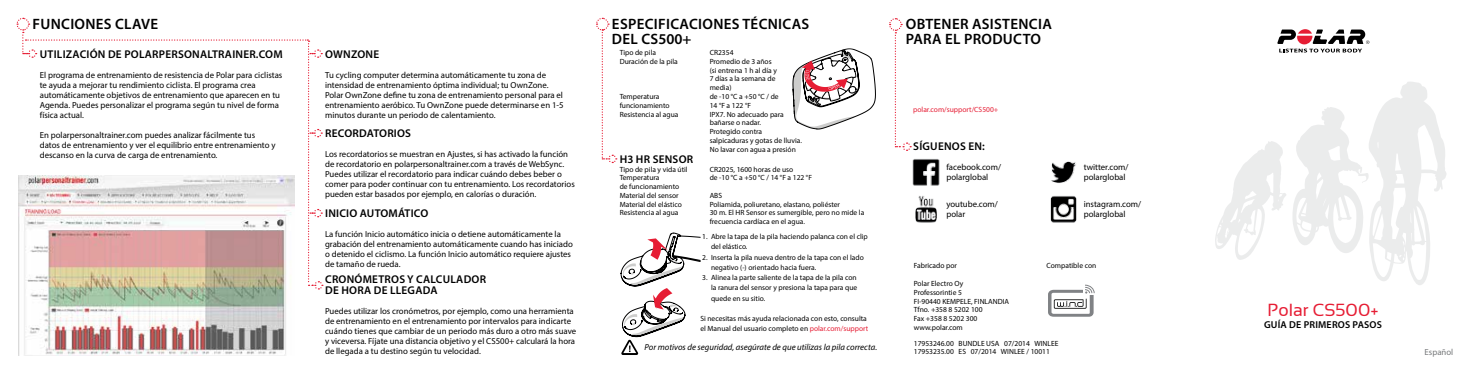
<style>
.page{position:relative;width:1471px;height:373px;background:#fff}
.page>*{position:absolute;margin:0;border:0;box-sizing:border-box;transform-origin:0 0}
.t1{font:17.5px "Sansation";color:#e61d34}
.t2{font:600 15px/15px "Myriad Pro";letter-spacing:.02em;color:#000}
.t3{font:600 11.25px/11.2px "Myriad Pro";letter-spacing:.02em;color:#000}
.t4{font:600 10px "Myriad Pro";letter-spacing:.02em;color:#000}
.t5{font:8.75px/10px "Myriad Pro";color:#000}
.t6{font:italic 8.75px "Myriad Pro";color:#000}
.t7{font:8.75px "Myriad Pro";color:#757779}
.t8{font:7.5px/8.8px "Myriad Pro";color:#000}
.t9{font:7.5px "Myriad Pro";color:#e61d34}
.s1{color:#e61d34}
</style>
<div class="page">
<svg style="left:620px;top:232px;width:81px;height:123px"></svg>
<svg style="left:596px;top:17px;width:21px;height:146px"></svg>
<svg style="left:1277px;top:29px;width:92px;height:23px"></svg>
<svg style="left:1048px;top:284px;width:47px;height:32px"></svg>
<img style="left:912px;top:159px;width:28px;height:27px">
<img style="left:1050px;top:196px;width:27px;height:27px">
<img style="left:1051px;top:161px;width:25px;height:22px">
<img style="left:915px;top:196px;width:22px;height:27px">
<svg style="left:889px;top:18px;width:22px;height:133px"></svg>
<svg style="left:1292px;top:82px;width:154px;height:203px"></svg>
<svg style="left:1215px;top:141px;width:71px;height:119px"></svg>
<svg style="left:16px;top:17px;width:307px;height:273px"></svg>
<img style="left:18px;top:175px;width:277px;height:179px">
<svg style="left:792px;top:48px;width:84px;height:82px"></svg>
<h2 class="t2" style="left:33px;top:16px;width:127px">FUNCIONES CLAVE</h2>
<p class="t3" style="left:40px;top:48px;width:244px">UTILIZACIÓN DE POLARPERSONALTRAINER.COM</p>
<p class="t5" style="left:40px;top:70px;width:244px">El programa de entrenamiento de resistencia de Polar para ciclistas te ayuda a mejorar tu rendimiento ciclista. El programa crea automáticamente objetivos de entrenamiento que aparecen en tu Agenda. Puedes personalizar el programa según tu nivel de forma física actual.</p>
<p class="t5" style="left:40px;top:130px;width:237px">En polarpersonaltrainer.com puedes analizar fácilmente tus datos de entrenamiento y ver el equilibrio entre entrenamiento y descanso en la curva de carga de entrenamiento.</p>
<p class="t3" style="left:325px;top:127px;width:87px">RECORDATORIOS</p>
<p class="t3" style="left:325px;top:48px;width:56px">OWNZONE</p>
<p class="t5" style="left:325px;top:70px;width:240px">Tu cycling computer determina automáticamente tu zona de intensidad de entrenamiento óptima individual; tu OwnZone.<br>Polar OwnZone define tu zona de entrenamiento personal para el entrenamiento aeróbico. Tu OwnZone puede determinarse en 1-5 minutos durante un periodo de calentamiento.</p>
<p class="t5" style="left:325px;top:149px;width:251px">Los recordatorios se muestran en Ajustes, si has activado la función de recordatorio en polarpersonaltrainer.com a través de WebSync.<br>Puedes utilizar el recordatorio para indicar cuándo debes beber o comer para poder continuar con tu entrenamiento. Los recordatorios pueden estar basados por ejemplo, en calorías o duración.</p>
<p class="t3" style="left:325px;top:207px;width:105px">INICIO AUTOMÁTICO</p>
<p class="t5" style="left:325px;top:228px;width:249px">La función Inicio automático inicia o detiene automáticamente la grabación del entrenamiento automáticamente cuando has iniciado o detenido el ciclismo. La función Inicio automático requiere ajustes de tamaño de rueda.</p>
<p class="t3" style="left:325px;top:273px;width:162px">CRONÓMETROS Y CALCULADOR<br>DE HORA DE LLEGADA</p>
<p class="t5" style="left:325px;top:305px;width:253px">Puedes utilizar los cronómetros, por ejemplo, como una herramienta de entrenamiento en el entrenamiento por intervalos para indicarte cuándo tienes que cambiar de un periodo más duro a otro más suave y viceversa. Fíjate una distancia objetivo y el CS500+ calculará la hora de llegada a tu destino según tu velocidad.</p>
<h2 class="t2" style="left:612px;top:16px;width:199px">ESPECIFICACIONES TÉCNICAS<br>DEL CS500+</h2>
<p class="t8" style="left:619px;top:48px;width:38px">Tipo de pila</p>
<p class="t8" style="left:709px;top:48px;width:25px">CR2354</p>
<p class="t8" style="left:619px;top:57px;width:60px">Duración de la pila</p>
<p class="t8" style="left:709px;top:57px;width:69px">Promedio de 3 años (si entrena 1 h al día y<br>7 días a la semana de media)</p>
<p class="t8" style="left:619px;top:92px;width:41px">Temperatura</p>
<p class="t8" style="left:709px;top:92px;width:70px">de -10 °C a +50 °C / de</p>
<p class="t8" style="left:619px;top:100px;width:51px">funcionamiento</p>
<p class="t8" style="left:709px;top:100px;width:43px">14 °F a 122 °F</p>
<p class="t8" style="left:619px;top:109px;width:60px">Resistencia al agua</p>
<p class="t8" style="left:709px;top:109px;width:94px">IPX7. No adecuado para bañarse o nadar.<br>Protegido contra salpicaduras y gotas de lluvia.<br>No lavar con agua a presión</p>
<p class="t3" style="left:620px;top:153px;width:75px">H3 HR SENSOR</p>
<p class="t8" style="left:619px;top:164px;width:70px">Tipo de pila y vida útil</p>
<p class="t8" style="left:709px;top:164px;width:85px">CR2025, 1600 horas de uso</p>
<p class="t8" style="left:619px;top:173px;width:41px">Temperatura</p>
<p class="t8" style="left:709px;top:173px;width:104px">de -10 °C a +50 °C / 14 °F a 122 °F</p>
<p class="t8" style="left:619px;top:182px;width:61px">de funcionamiento<br>Material del sensor</p>
<p class="t8" style="left:709px;top:190px;width:14px">ABS</p>
<p class="t8" style="left:619px;top:199px;width:64px">Material del elástico</p>
<p class="t8" style="left:709px;top:199px;width:132px">Poliamida, poliuretano, elastano, poliéster</p>
<p class="t8" style="left:619px;top:208px;width:60px">Resistencia al agua</p>
<p class="t8" style="left:709px;top:208px;width:156px">30 m. El HR Sensor es sumergible, pero no mide la frecuencia cardíaca en el agua.</p>
<p class="t8" style="left:711px;top:230px;width:158px;line-height:10px;text-indent:-9px">1. Abre la tapa de la pila haciendo palanca con el clip del elástico.</p>
<p class="t8" style="left:711px;top:251px;width:154px;line-height:10px;text-indent:-9px">2. Inserta la pila nueva dentro de la tapa con el lado negativo (-) orientado hacia fuera.</p>
<p class="t8" style="left:711px;top:272px;width:148px;line-height:10px;text-align:justify;text-indent:-9px">3. Alinea la parte saliente de la tapa de la pila con la ranura del sensor y presiona la tapa para que quede en su sitio.</p>
<p class="t8" style="left:700px;top:313px;width:169px;line-height:10px">Si necesitas más ayuda relacionada con esto, consulta el Manual del usuario completo en <span class="s1">polar.com/support</span></p>
<p class="t6" style="left:644px;top:340px;width:234px">Por motivos de seguridad, asegúrate de que utilizas la pila correcta.</p>
<h2 class="t2" style="left:906px;top:16px;width:148px">OBTENER ASISTENCIA<br>PARA EL PRODUCTO</h2>
<p class="t9" style="left:913px;top:105px;width:87px">polar.com/support/CS500+</p>
<p class="t3" style="left:913px;top:140px;width:73px">SÍGUENOS EN:</p>
<p class="t5" style="left:946px;top:161px;width:56px">facebook.com/ polarglobal</p>
<p class="t5" style="left:946px;top:198px;width:53px">youtube.com/ polar</p>
<p class="t8" style="left:914px;top:261px;width:45px">Fabricado por</p>
<p class="t8" style="left:914px;top:278px;width:97px">Polar Electro Oy<br>Professorintie 5<br>FI-90440 KEMPELE, FINLANDIA<br>Tfno. +358 8 5202 100<br>Fax +358 8 5202 300 www.polar.com</p>
<p class="t5" style="left:1083px;top:161px;width:46px">twitter.com/ polarglobal</p>
<p class="t5" style="left:1083px;top:198px;width:59px">instagram.com/ polarglobal</p>
<p class="t8" style="left:1046px;top:261px;width:51px">Compatible con</p>
<p class="t8" style="left:914px;top:338px;width:146px">17953246.00 BUNDLE USA 07/2014 WINLEE</p>
<p class="t8" style="left:914px;top:346px;width:138px">17953235.00 ES 07/2014 WINLEE / 10011</p>
<h1 class="t1" style="left:1267px;top:299px;width:112px">Polar CS500+</h1>
<p class="t4" style="left:1264px;top:318px;width:120px">GUÍA DE PRIMEROS PASOS</p>
<p class="t7" style="left:1424px;top:346px;width:30px">Español</p>
</div>
